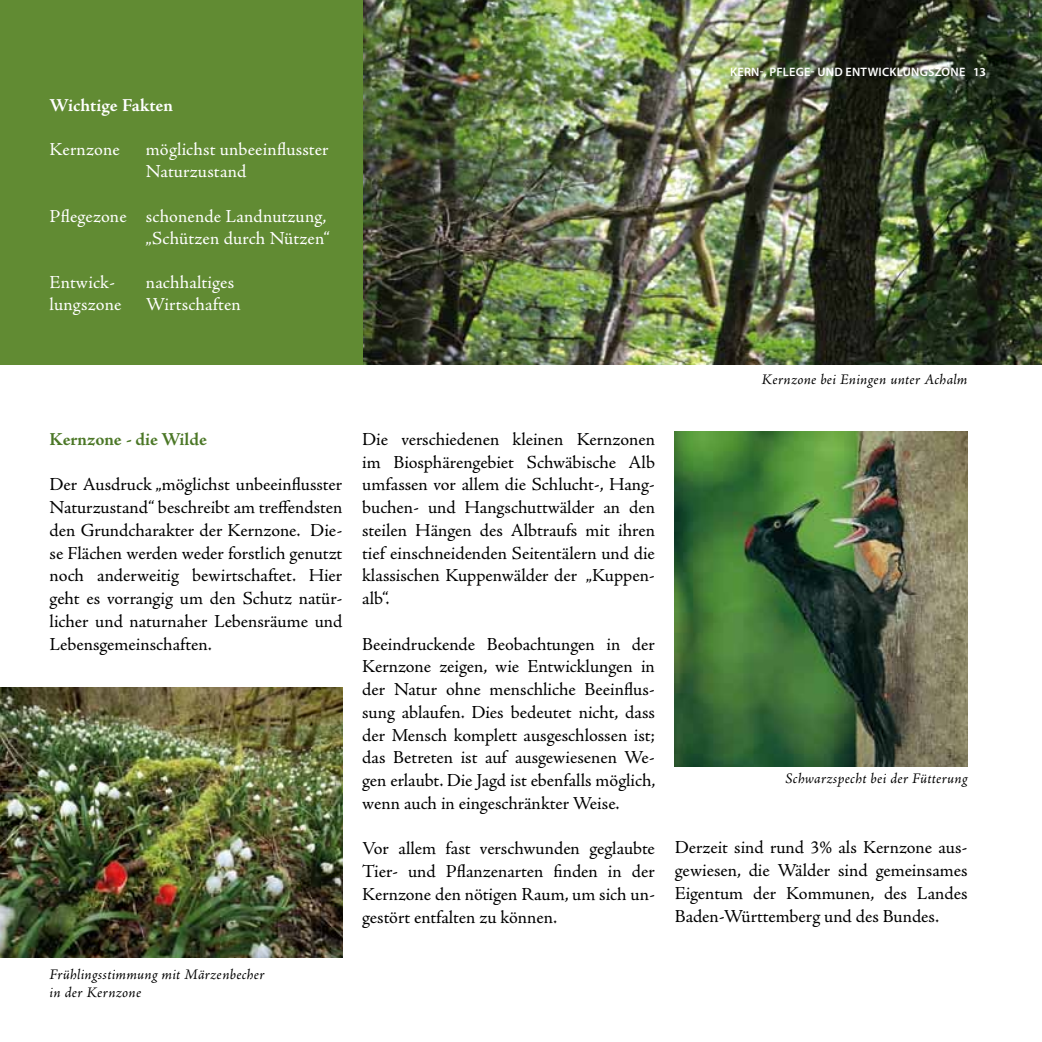
<style>
.page{position:relative;width:1042px;height:1042px;background:#fff}
.page>*{position:absolute;margin:0;border:0;box-sizing:border-box;transform-origin:0 0}
.t1{font:18.38px/22.8px "Adobe Jenson Pro";color:#000;text-align:justify}
.t2{font:18.38px/22.1px "Adobe Jenson Pro";letter-spacing:.01em;color:#fff}
.t3{font:700 18.38px "Adobe Jenson Pro";letter-spacing:-.005em;color:#4b7726}
.t4{font:700 18.38px "Adobe Jenson Pro";letter-spacing:.005em;color:#fff}
.t5{font:italic 14.88px/17.8px "Adobe Jenson Pro";letter-spacing:.015em;color:#000}
.t6{font:600 12.25px "Myriad Pro";letter-spacing:.02em;color:#fff}
</style>
<div class="page">
<img style="left:362px;top:0;width:680px;height:365px">
<div style="left:0;top:0;width:362px;height:365px;background:#618b33"></div>
<img style="left:0;top:687px;width:342px;height:271px">
<img style="left:675px;top:432px;width:292px;height:334px">
<p class="t4" style="left:50px;top:95px;width:125px">Wichtige Fakten</p>
<p class="t2" style="left:50px;top:139px;width:72px">Kernzone</p>
<p class="t2" style="left:146px;top:139px;width:184px">möglichst unbeeinflusster<br>Naturzustand</p>
<p class="t2" style="left:50px;top:205px;width:282px;text-align:right">Pflegezone schonende Landnutzung, „Schützen durch Nützen“</p>
<p class="t2" style="left:50px;top:271px;width:67px">Entwick-</p>
<p class="t2" style="left:146px;top:271px;width:90px">nachhaltiges</p>
<p class="t2" style="left:50px;top:293px;width:73px">lungszone</p>
<p class="t2" style="left:146px;top:293px;width:97px">Wirtschaften</p>
<p class="t6" style="left:730px;top:64px;width:257px">KERN-, PFLEGE- UND ENTWICKLUNGSZONE 13</p>
<p class="t3" style="left:50px;top:429px;width:159px">Kernzone - die Wilde</p>
<p class="t1" style="left:50px;top:474px;width:294px">Der Ausdruck „möglichst unbeeinflusster Naturzustand“ beschreibt am treffendsten den Grundcharakter der Kernzone. Die&shy;se Flächen werden weder forstlich genutzt noch anderweitig bewirtschaftet. Hier geht es vorrangig um den Schutz natür&shy;licher und naturnaher Lebensräume und Lebensgemeinschaften.</p>
<p class="t5" style="left:50px;top:967px;width:216px">Frühlingsstimmung mit Märzenbecher in der Kernzone</p>
<p class="t5" style="left:761px;top:371px;width:207px">Kernzone bei Eningen unter Achalm</p>
<p class="t1" style="left:362px;top:428px;width:294px">Die verschiedenen kleinen Kernzonen im Biosphärengebiet Schwäbische Alb umfassen vor allem die Schlucht-, Hang&shy;buchen- und Hangschuttwälder an den steilen Hängen des Albtraufs mit ihren tief einschneidenden Seitentälern und die klassischen Kuppenwälder der „Kuppen&shy;alb“.</p>
<p class="t1" style="left:362px;top:633px;width:295px">Beeindruckende Beobachtungen in der Kernzone zeigen, wie Entwicklungen in der Natur ohne menschliche Beeinflus&shy;sung ablaufen. Dies bedeutet nicht, dass der Mensch komplett ausgeschlossen ist; das Betreten ist auf ausgewiesenen We&shy;gen erlaubt. Die Jagd ist ebenfalls möglich, wenn auch in eingeschränkter Weise.</p>
<p class="t1" style="left:362px;top:837px;width:294px">Vor allem fast verschwunden geglaubte Tier- und Pflanzenarten finden in der Kernzone den nötigen Raum, um sich un&shy;gestört entfalten zu können.</p>
<p class="t1" style="left:675px;top:836px;width:294px">Derzeit sind rund 3% als Kernzone aus&shy;gewiesen, die Wälder sind gemeinsames Eigentum der Kommunen, des Landes Baden-Württemberg und des Bundes.</p>
<p class="t5" style="left:785px;top:770px;width:183px">Schwarzspecht bei der Fütterung</p>
</div>
